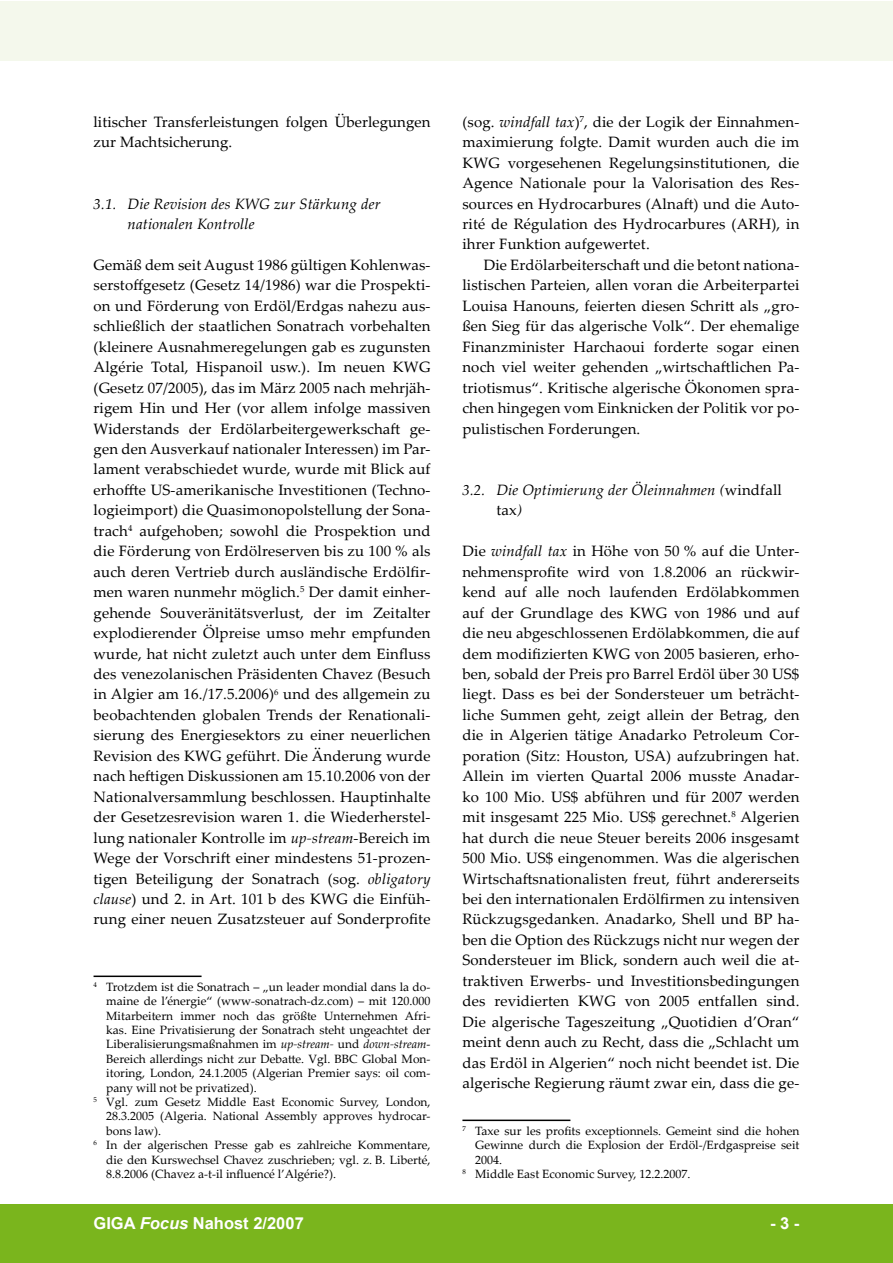
<style>
.page{position:relative;width:893px;height:1263px;background:#fff}
.page>*{position:absolute;margin:0;border:0;box-sizing:border-box;transform-origin:0 0}
.t1{font:700 16.5px "Arial";color:#fff}
.t2{font:15px/20.4px "Palatino Linotype";letter-spacing:.01em;color:#000;text-align:justify}
.t3{font:italic 15px/20.4px "Palatino Linotype";letter-spacing:.01em;color:#000}
.t4{font:12px/14.4px "Palatino Linotype";color:#000}
.s1{font-style:italic}
.s2{font-style:normal}
</style>
<div class="page">
<div style="left:0;top:1204px;width:893px;height:59px;background:#7ab51d"></div>
<div style="left:0;top:1px;width:893px;height:59px;background:#f4f8ec"></div>
<hr style="left:94px;top:975px;width:108px;height:2px;background:#000">
<hr style="left:462px;top:1119px;width:108px;height:2px;background:#000">
<p class="t2" style="left:94px;top:111px;width:338px">litischer Transferleistungen folgen Überlegungen zur Machtsicherung.</p>
<p class="t3" style="left:128px;top:193px;width:254px;text-indent:-34px">3.1. Die Revision des KWG zur Stärkung der nationalen Kontrolle</p>
<p class="t2" style="left:94px;top:254px;width:339px">Gemäß dem seit August 1986 gültigen Kohlenwas&shy;serstoffgesetz (Gesetz 14/1986) war die Prospekti&shy;on und Förderung von Erdöl/Erdgas nahezu aus&shy;schließlich der staatlichen Sonatrach vorbehalten (kleinere Ausnahmeregelungen gab es zugunsten Algérie Total, Hispanoil usw.). Im neuen KWG (Gesetz 07/2005), das im März 2005 nach mehrjäh&shy;rigem Hin und Her (vor allem infolge massiven Widerstands der Erdölarbeitergewerkschaft ge&shy;gen den Ausverkauf nationaler Interessen) im Par&shy;lament verabschiedet wurde, wurde mit Blick auf erhoffte US-amerikanische Investitionen (Techno&shy;logieimport) die Quasimonopolstellung der Sona&shy;trach aufgehoben; sowohl die Prospektion und die Förderung von Erdölreserven bis zu 100 % als auch deren Vertrieb durch ausländische Erdölfir&shy;men waren nunmehr möglich. Der damit einher&shy;gehende Souveränitätsverlust, der im Zeitalter explodierender Ölpreise umso mehr empfunden wurde, hat nicht zuletzt auch unter dem Einfluss des venezolanischen Präsidenten Chavez (Besuch in Algier am 16./17.5.2006) und des allgemein zu beobachtenden globalen Trends der Renationali&shy;sierung des Energiesektors zu einer neuerlichen Revision des KWG geführt. Die Änderung wurde nach heftigen Diskussionen am 15.10.2006 von der Nationalversammlung beschlossen. Hauptinhalte der Gesetzesrevision waren 1. die Wiederherstel&shy;lung nationaler Kontrolle im <span class="s1">up-stream</span>-Bereich im Wege der Vorschrift einer mindestens 51-prozen&shy;tigen Beteiligung der Sonatrach (sog. <span class="s1">obligatory clause</span>) und 2. in Art. 101 b des KWG die Einfüh&shy;rung einer neuen Zusatzsteuer auf Sonderprofite</p>
<p class="t4" style="left:106px;top:979px;width:326px">Trotzdem ist die Sonatrach – „un leader mondial dans la do&shy;maine de l’énergie“ (www-sonatrach-dz.com) – mit 120.000<br>Mitarbeitern immer noch das größte Unternehmen Afri&shy;kas. Eine Privatisierung der Sonatrach steht ungeachtet der Liberalisierungsmaßnahmen im <span class="s1">up-stream-</span> und <span class="s1">down-stream</span>-Bereich allerdings nicht zur Debatte. Vgl. BBC Global Mon&shy;itoring, London, 24.1.2005 (Algerian Premier says: oil com&shy;pany will not be privatized).<br>Vgl. zum Gesetz Middle East Economic Survey, London, 28.3.2005 (Algeria. National Assembly approves hydrocar&shy;bons law).<br>In der algerischen Presse gab es zahlreiche Kommentare, die den Kurswechsel Chavez zuschrieben; vgl. z. B. Liberté, 8.8.2006 (Chavez a-t-il influencé l’Algérie?).</p>
<p class="t2" style="left:462px;top:111px;width:339px">(sog. <span class="s1">windfall tax</span>) , die der Logik der Einnahmen&shy;maximierung folgte. Damit wurden auch die im KWG vorgesehenen Regelungsinstitutionen, die Agence Nationale pour la Valorisation des Res&shy;sources en Hydrocarbures (Alnaft) und die Auto&shy;rité de Régulation des Hydrocarbures (ARH), in ihrer Funktion aufgewertet.</p>
<p class="t2" style="left:462px;top:254px;width:339px;text-indent:21px">Die Erdölarbeiterschaft und die betont nationa&shy;listischen Parteien, allen voran die Arbeiterpartei Louisa Hanouns, feierten diesen Schritt als „gro&shy;ßen Sieg für das algerische Volk“. Der ehemalige Finanzminister Harchaoui forderte sogar einen noch viel weiter gehenden „wirtschaftlichen Pa&shy;triotismus“. Kritische algerische Ökonomen spra&shy;chen hingegen vom Einknicken der Politik vor po&shy;pulistischen Forderungen.</p>
<p class="t3" style="left:496px;top:479px;width:287px;text-indent:-34px">3.2. Die Optimierung der Öleinnahmen (<span class="s2">windfall tax</span>)</p>
<p class="t2" style="left:462px;top:540px;width:339px">Die <span class="s1">windfall tax</span> in Höhe von 50 % auf die Unter&shy;nehmensprofite wird von 1.8.2006 an rückwir&shy;kend auf alle noch laufenden Erdölabkommen auf der Grundlage des KWG von 1986 und auf die neu abgeschlossenen Erdölabkommen, die auf dem modifizierten KWG von 2005 basieren, erho&shy;ben, sobald der Preis pro Barrel Erdöl über 30 US$ liegt. Dass es bei der Sondersteuer um beträcht&shy;liche Summen geht, zeigt allein der Betrag, den die in Algerien tätige Anadarko Petroleum Cor&shy;poration (Sitz: Houston, USA) aufzubringen hat.<br>Allein im vierten Quartal 2006 musste Anadar&shy;ko 100 Mio. US$ abführen und für 2007 werden mit insgesamt 225 Mio. US$ gerechnet. Algerien hat durch die neue Steuer bereits 2006 insgesamt 500 Mio. US$ eingenommen. Was die algerischen Wirtschaftsnationalisten freut, führt andererseits bei den internationalen Erdölfirmen zu intensiven Rückzugsgedanken. Anadarko, Shell und BP ha&shy;ben die Option des Rückzugs nicht nur wegen der Sondersteuer im Blick, sondern auch weil die at&shy;traktiven Erwerbs- und Investitionsbedingungen des revidierten KWG von 2005 entfallen sind.<br>Die algerische Tageszeitung „Quotidien d’Oran“ meint denn auch zu Recht, dass die „Schlacht um das Erdöl in Algerien“ noch nicht beendet ist. Die algerische Regierung räumt zwar ein, dass die ge-</p>
<p class="t4" style="left:475px;top:1123px;width:326px">Taxe sur les profits exceptionnels. Gemeint sind die hohen Gewinne durch die Explosion der Erdöl-/Erdgaspreise seit 2004.<br>Middle East Economic Survey, 12.2.2007.</p>
<p class="t1" style="left:94px;top:1212px;width:212px">GIGA <span class="s1">Focus</span> Nahost 2/2007</p>
<p class="t1" style="left:770px;top:1212px;width:31px">- -</p>
</div>
